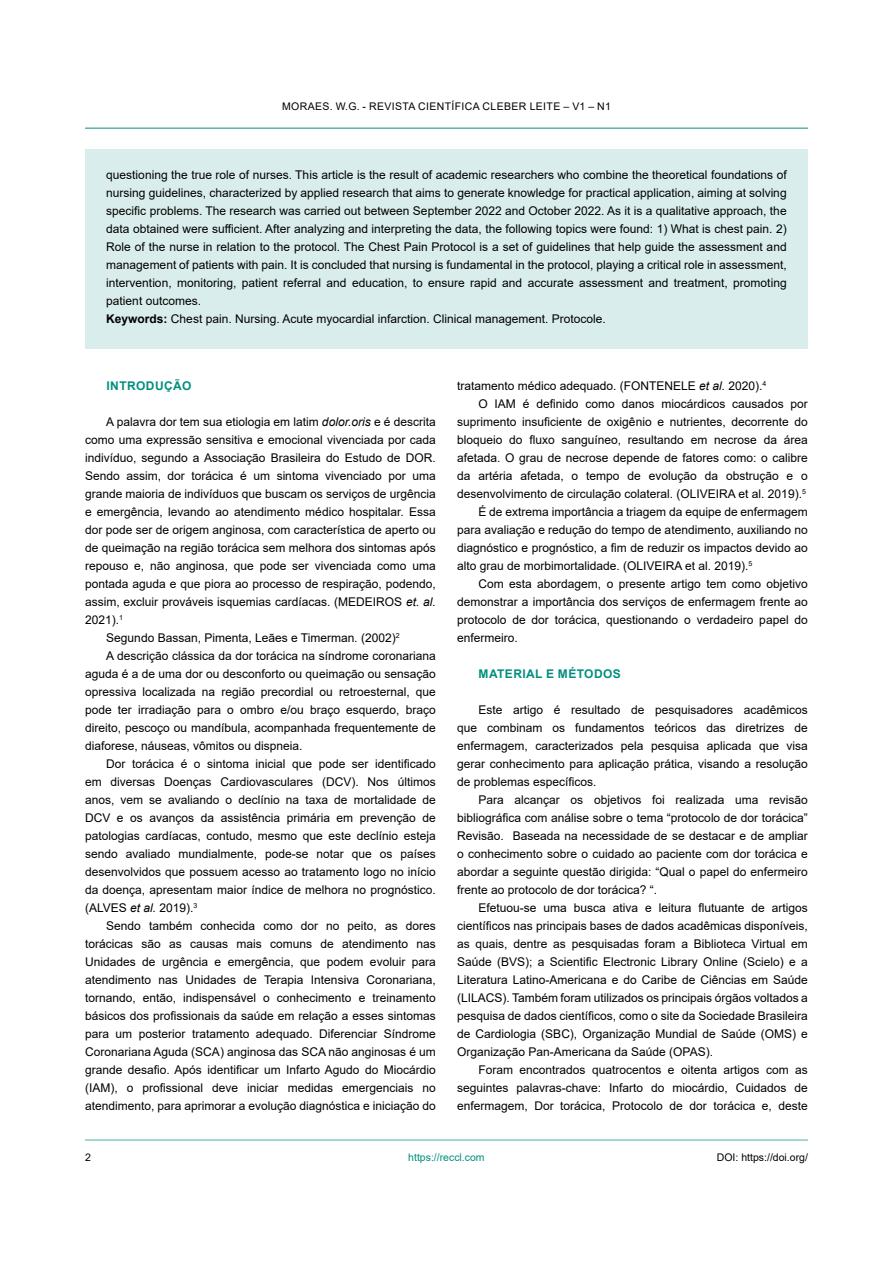
<style>
.page{position:relative;width:893px;height:1263px;background:#fff}
.page>*{position:absolute;margin:0;border:0;box-sizing:border-box;transform-origin:0 0}
.t1{font:12px/18px "Arial";color:#000;text-align:justify}
.t2{font:700 12px "Arial";letter-spacing:.035em;color:#038f7e}
.t3{font:10.5px "Arial";letter-spacing:.035em;color:#000}
.t4{font:10.5px "Arial";color:#000}
.t5{font:10.5px "Arial";color:#038f7e}
.s1{font-weight:700}
.s2{font-style:italic}
</style>
<div class="page">
<hr style="left:85px;top:128px;width:723px;height:1px;background:#038f7e">
<hr style="left:85px;top:1140px;width:723px;height:1px;background:#4fb0a5">
<div style="left:85px;top:149px;width:723px;height:200px;background:#d9eeec"></div>
<p class="t3" style="left:282px;top:99px;width:330px">MORAES. W.G. - REVISTA CIENTÍFICA CLEBER LEITE – V1 – N1</p>
<p class="t1" style="left:106px;top:166px;width:682px;text-align:left">questioning the true role of nurses. This article is the result of academic researchers who combine the theoretical foundations of nursing guidelines, characterized by applied research that aims to generate knowledge for practical application, aiming at solving specific problems. The research was carried out between September 2022 and October 2022. As it is a qualitative approach, the data obtained were sufficient. After analyzing and interpreting the data, the following topics were found: 1) What is chest pain. 2)<br>Role of the nurse in relation to the protocol. The Chest Pain Protocol is a set of guidelines that help guide the assessment and management of patients with pain. It is concluded that nursing is fundamental in the protocol, playing a critical role in assessment, intervention, monitoring, patient referral and education, to ensure rapid and accurate assessment and treatment, promoting patient outcomes.<br><span class="s1">Keywords:</span> Chest pain. Nursing. Acute myocardial infarction. Clinical management. Protocole.</p>
<p class="t2" style="left:107px;top:378px;width:87px">INTRODUÇÃO</p>
<p class="t1" style="left:106px;top:413px;width:331px">A palavra dor tem sua etiologia em latim <span class="s2">dolor.oris</span> e é descrita</p>
<p class="t1" style="left:85px;top:431px;width:352px">como uma expressão sensitiva e emocional vivenciada por cada</p>
<p class="t1" style="left:85px;top:449px;width:352px">indivíduo, segundo a Associação Brasileira do Estudo de DOR.</p>
<p class="t1" style="left:85px;top:467px;width:352px">Sendo assim, dor torácica é um sintoma vivenciado por uma</p>
<p class="t1" style="left:85px;top:485px;width:352px">grande maioria de indivíduos que buscam os serviços de urgência</p>
<p class="t1" style="left:85px;top:503px;width:352px">e emergência, levando ao atendimento médico hospitalar. Essa</p>
<p class="t1" style="left:85px;top:521px;width:352px">dor pode ser de origem anginosa, com característica de aperto ou</p>
<p class="t1" style="left:85px;top:539px;width:352px">de queimação na região torácica sem melhora dos sintomas após</p>
<p class="t1" style="left:85px;top:557px;width:352px">repouso e, não anginosa, que pode ser vivenciada como uma</p>
<p class="t1" style="left:85px;top:575px;width:352px">pontada aguda e que piora ao processo de respiração, podendo,</p>
<p class="t1" style="left:85px;top:593px;width:352px">assim, excluir prováveis isquemias cardíacas. (MEDEIROS <span class="s2">et. al.</span></p>
<p class="t1" style="left:85px;top:611px;width:39px">2021).<sup>1</sup></p>
<p class="t1" style="left:106px;top:629px;width:295px">Segundo Bassan, Pimenta, Leães e Timerman<span class="s2">.</span> (2002)<sup>2</sup></p>
<p class="t1" style="left:106px;top:647px;width:331px">A descrição clássica da dor torácica na síndrome coronariana</p>
<p class="t1" style="left:85px;top:665px;width:352px">aguda é a de uma dor ou desconforto ou queimação ou sensação</p>
<p class="t1" style="left:85px;top:683px;width:352px">opressiva localizada na região precordial ou retroesternal, que</p>
<p class="t1" style="left:85px;top:701px;width:352px">pode ter irradiação para o ombro e/ou braço esquerdo, braço</p>
<p class="t1" style="left:85px;top:719px;width:352px">direito, pescoço ou mandíbula, acompanhada frequentemente de</p>
<p class="t1" style="left:85px;top:737px;width:219px">diaforese, náuseas, vômitos ou dispneia.</p>
<p class="t1" style="left:106px;top:755px;width:331px">Dor torácica é o sintoma inicial que pode ser identificado</p>
<p class="t1" style="left:85px;top:773px;width:352px">em diversas Doenças Cardiovasculares (DCV). Nos últimos</p>
<p class="t1" style="left:85px;top:791px;width:352px">anos, vem se avaliando o declínio na taxa de mortalidade de</p>
<p class="t1" style="left:85px;top:809px;width:352px">DCV e os avanços da assistência primária em prevenção de</p>
<p class="t1" style="left:85px;top:827px;width:352px">patologias cardíacas, contudo, mesmo que este declínio esteja</p>
<p class="t1" style="left:85px;top:845px;width:352px">sendo avaliado mundialmente, pode-se notar que os países</p>
<p class="t1" style="left:85px;top:863px;width:352px">desenvolvidos que possuem acesso ao tratamento logo no início</p>
<p class="t1" style="left:85px;top:881px;width:352px">da doença, apresentam maior índice de melhora no prognóstico.</p>
<p class="t1" style="left:85px;top:899px;width:114px">(ALVES <span class="s2">et al.</span> 2019).<sup>3</sup></p>
<p class="t1" style="left:106px;top:917px;width:331px">Sendo também conhecida como dor no peito, as dores</p>
<p class="t1" style="left:85px;top:935px;width:352px">torácicas são as causas mais comuns de atendimento nas</p>
<p class="t1" style="left:85px;top:953px;width:352px">Unidades de urgência e emergência, que podem evoluir para</p>
<p class="t1" style="left:85px;top:971px;width:352px">atendimento nas Unidades de Terapia Intensiva Coronariana,</p>
<p class="t1" style="left:85px;top:989px;width:352px">tornando, então, indispensável o conhecimento e treinamento</p>
<p class="t1" style="left:85px;top:1007px;width:352px">básicos dos profissionais da saúde em relação a esses sintomas</p>
<p class="t1" style="left:85px;top:1025px;width:352px">para um posterior tratamento adequado. Diferenciar Síndrome</p>
<p class="t1" style="left:85px;top:1043px;width:352px">Coronariana Aguda (SCA) anginosa das SCA não anginosas é um</p>
<p class="t1" style="left:85px;top:1061px;width:352px">grande desafio. Após identificar um Infarto Agudo do Miocárdio</p>
<p class="t1" style="left:85px;top:1079px;width:352px">(IAM), o profissional deve iniciar medidas emergenciais no</p>
<p class="t1" style="left:85px;top:1097px;width:352px">atendimento, para aprimorar a evolução diagnóstica e iniciação do</p>
<p class="t1" style="left:457px;top:377px;width:311px">tratamento médico adequado. (FONTENELE <span class="s2">et al.</span> 2020).<sup>4</sup></p>
<p class="t1" style="left:478px;top:395px;width:331px">O IAM é definido como danos miocárdicos causados por</p>
<p class="t1" style="left:457px;top:413px;width:352px">suprimento insuficiente de oxigênio e nutrientes, decorrente do</p>
<p class="t1" style="left:457px;top:431px;width:352px">bloqueio do fluxo sanguíneo, resultando em necrose da área</p>
<p class="t1" style="left:457px;top:449px;width:352px">afetada. O grau de necrose depende de fatores como: o calibre</p>
<p class="t1" style="left:457px;top:467px;width:352px">da artéria afetada, o tempo de evolução da obstrução e o</p>
<p class="t1" style="left:457px;top:485px;width:350px">desenvolvimento de circulação colateral. (OLIVEIRA et al. 2019).<sup>5</sup></p>
<p class="t1" style="left:478px;top:503px;width:331px">É de extrema importância a triagem da equipe de enfermagem</p>
<p class="t1" style="left:457px;top:521px;width:352px">para avaliação e redução do tempo de atendimento, auxiliando no</p>
<p class="t1" style="left:457px;top:539px;width:352px">diagnóstico e prognóstico, a fim de reduzir os impactos devido ao</p>
<p class="t1" style="left:457px;top:557px;width:297px">alto grau de morbimortalidade. (OLIVEIRA et al. 2019).<sup>5</sup></p>
<p class="t1" style="left:478px;top:575px;width:331px">Com esta abordagem, o presente artigo tem como objetivo</p>
<p class="t1" style="left:457px;top:593px;width:352px">demonstrar a importância dos serviços de enfermagem frente ao</p>
<p class="t1" style="left:457px;top:611px;width:352px">protocolo de dor torácica, questionando o verdadeiro papel do</p>
<p class="t1" style="left:457px;top:629px;width:62px">enfermeiro.</p>
<p class="t2" style="left:479px;top:666px;width:144px">MATERIAL E MÉTODOS</p>
<p class="t1" style="left:457px;top:701px;width:352px;text-indent:21px">Este artigo é resultado de pesquisadores acadêmicos que combinam os fundamentos teóricos das diretrizes de enfermagem, caracterizados pela pesquisa aplicada que visa gerar conhecimento para aplicação prática, visando a resolução de problemas específicos.</p>
<p class="t1" style="left:457px;top:791px;width:352px;text-indent:21px">Para alcançar os objetivos foi realizada uma revisão bibliográfica com análise sobre o tema “protocolo de dor torácica” Revisão. Baseada na necessidade de se destacar e de ampliar o conhecimento sobre o cuidado ao paciente com dor torácica e abordar a seguinte questão dirigida: “Qual o papel do enfermeiro frente ao protocolo de dor torácica? “.</p>
<p class="t1" style="left:457px;top:899px;width:352px;text-indent:21px">Efetuou-se uma busca ativa e leitura flutuante de artigos científicos nas principais bases de dados acadêmicas disponíveis, as quais, dentre as pesquisadas foram a Biblioteca Virtual em Saúde (BVS); a Scientific Electronic Library Online (Scielo) e a Literatura Latino-Americana e do Caribe de Ciências em Saúde (LILACS). Também foram utilizados os principais órgãos voltados a pesquisa de dados científicos, como o site da Sociedade Brasileira de Cardiologia (SBC), Organização Mundial de Saúde (OMS) e Organização Pan-Americana da Saúde (OPAS).</p>
<p class="t1" style="left:457px;top:1061px;width:352px;text-indent:21px">Foram encontrados quatrocentos e oitenta artigos com as seguintes palavras-chave: Infarto do miocárdio, Cuidados de enfermagem, Dor torácica, Protocolo de dor torácica e, deste</p>
<p class="t3" style="left:85px;top:1149px;width:7px">2</p>
<p class="t5" style="left:408px;top:1150px;width:78px">https://reccl.com</p>
<p class="t4" style="left:717px;top:1150px;width:93px">DOI: https://doi.org/</p>
</div>
